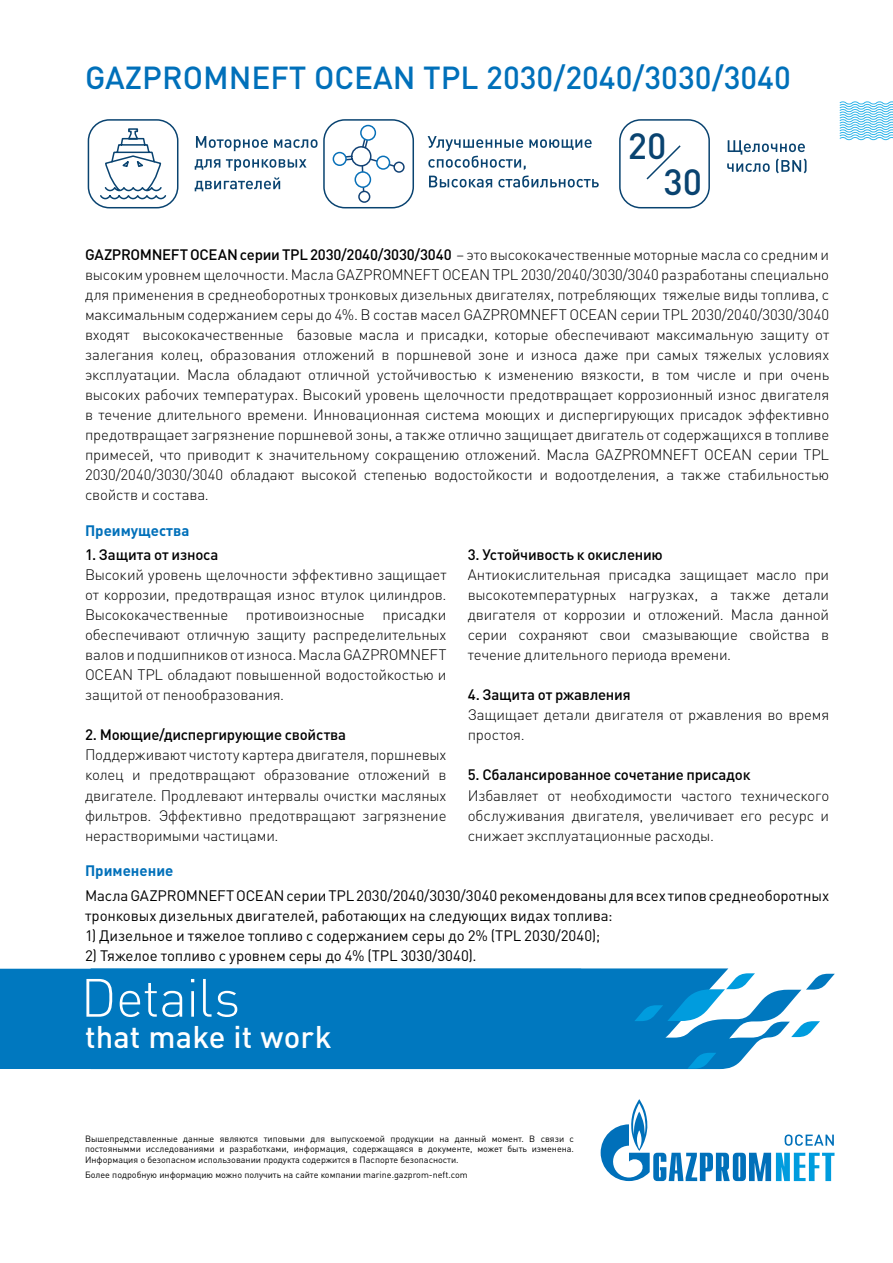
<style>
.page{position:relative;width:893px;height:1263px;background:#fff}
.page>*{position:absolute;margin:0;border:0;box-sizing:border-box;transform-origin:0 0}
.t1{font:300 52.95px "DIN Pro";letter-spacing:-.015em;color:#fff}
.t2{font:500 36px/35.8px "DIN Pro";color:#094370}
.t3{font:500 31.5px "DIN Pro";color:#0070ba}
.t4{font:500 31.05px "DIN Pro";letter-spacing:.005em;color:#fff}
.t5{font:300 15px/20px "DIN Pro";letter-spacing:-.01em;color:#000;text-align:justify}
.t6{font:15px/20px "DIN Pro";letter-spacing:-.005em;color:#000}
.t7{font:500 15px "DIN Pro";letter-spacing:-.015em;color:#000}
.t8{font:700 15px "DIN Pro";color:#0070ba}
.t9{font:9px/10.5px "DIN Pro";color:#000;text-align:justify}
.s1{font-weight:500}
</style>
<div class="page">
<svg style="left:839px;top:101px;width:54px;height:40px"></svg>
<svg style="left:601px;top:1099px;width:233px;height:82px"></svg>
<svg style="left:688px;top:968px;width:147px;height:21px"></svg>
<div style="left:0;top:968px;width:688px;height:101px;background:#0078bf"></div>
<svg style="left:634px;top:973px;width:186px;height:96px"></svg>
<div style="left:619px;top:119px;width:91px;height:89px;border:2px solid #094370;border-radius:21px"></div>
<svg style="left:646px;top:145px;width:35px;height:35px"></svg>
<svg style="left:727px;top:140px;width:79px;height:33px"></svg>
<div style="left:88px;top:119px;width:90px;height:89px;border:2px solid #094370;border-radius:21px"></div>
<svg style="left:100px;top:128px;width:66px;height:71px"></svg>
<svg style="left:196px;top:136px;width:72px;height:15px"></svg>
<svg style="left:274px;top:139px;width:44px;height:9px"></svg>
<svg style="left:195px;top:159px;width:25px;height:11px"></svg>
<svg style="left:226px;top:159px;width:81px;height:12px"></svg>
<svg style="left:195px;top:177px;width:85px;height:14px"></svg>
<svg style="left:428px;top:136px;width:164px;height:34px"></svg>
<svg style="left:429px;top:176px;width:63px;height:11px"></svg>
<svg style="left:498px;top:176px;width:101px;height:11px"></svg>
<div style="left:323px;top:119px;width:91px;height:89px;border:2px solid #094370;border-radius:21px"></div>
<div style="left:333px;top:152px;width:14px;height:14px;border:2px solid #0870b8;border-radius:50%"></div>
<div style="left:360px;top:125px;width:16px;height:16px;border:2px solid #0870b8;border-radius:50%"></div>
<svg style="left:344px;top:137px;width:61px;height:67px"></svg>
<div style="left:355px;top:172px;width:15px;height:15px;background:#fff;border-radius:50%"></div>
<div style="left:354px;top:171px;width:17px;height:17px;border:2px solid #0870b8;border-radius:50%"></div>
<div style="left:377px;top:156px;width:13px;height:13px;background:#fff;border-radius:50%"></div>
<div style="left:376px;top:156px;width:14px;height:14px;border:2px solid #0870b8;border-radius:50%"></div>
<h3 class="t3" style="left:85px;top:56px;width:707px">GAZPROMNEFT OCEAN TPL 2030/2040/3030/3040</h3>
<h2 class="t2" style="left:664px;top:127px;width:40px;text-indent:-36px">20<br>30</h2>
<p class="t5" style="left:85px;top:244px;width:746px"><span class="s1">GAZPROMNEFT OCEAN серии TPL 2030/2040/3030/3040</span> – это высококачественные моторные масла со средним и высоким уровнем щелочности. Масла GAZPROMNEFT OCEAN TPL 2030/2040/3030/3040 разработаны специально для применения в среднеоборотных тронковых дизельных двигателях, потребляющих тяжелые виды топлива, с максимальным содержанием серы до 4%. В состав масел GAZPROMNEFT OCEAN серии TPL 2030/2040/3030/3040 входят высококачественные базовые масла и присадки, которые обеспечивают максимальную защиту от залегания колец, образования отложений в поршневой зоне и износа даже при самых тяжелых условиях эксплуатации. Масла обладают отличной устойчивостью к изменению вязкости, в том числе и при очень высоких рабочих температурах. Высокий уровень щелочности предотвращает коррозионный износ двигателя в течение длительного времени. Инновационная система моющих и диспергирующих присадок эффективно предотвращает загрязнение поршневой зоны, а также отлично защищает двигатель от содержащихся в топливе примесей, что приводит к значительному сокращению отложений. Масла GAZPROMNEFT OCEAN серии TPL 2030/2040/3030/3040 обладают высокой степенью водостойкости и водоотделения, а также стабильностью свойств и состава.</p>
<p class="t8" style="left:85px;top:518px;width:106px">Преимущества</p>
<p class="t7" style="left:85px;top:545px;width:135px">1. Защита от износа</p>
<p class="t5" style="left:85px;top:564px;width:363px">Высокий уровень щелочности эффективно защищает от коррозии, предотвращая износ втулок цилиндров.<br>Высококачественные противоизносные присадки обеспечивают отличную защиту распределительных валов и подшипников от износа. Масла GAZPROMNEFT OCEAN TPL обладают повышенной водостойкостью и защитой от пенообразования.</p>
<p class="t7" style="left:85px;top:725px;width:263px">2. Моющие/диспергирующие свойства</p>
<p class="t5" style="left:85px;top:744px;width:363px">Поддерживают чистоту картера двигателя, поршневых колец и предотвращают образование отложений в двигателе. Продлевают интервалы очистки масляных фильтров. Эффективно предотвращают загрязнение нерастворимыми частицами.</p>
<p class="t7" style="left:468px;top:545px;width:197px">3. Устойчивость к окислению</p>
<p class="t5" style="left:468px;top:564px;width:363px">Антиокислительная присадка защищает масло при высокотемпературных нагрузках, а также детали двигателя от коррозии и отложений. Масла данной серии сохраняют свои смазывающие свойства в течение длительного периода времени.</p>
<p class="t7" style="left:468px;top:685px;width:164px">4. Защита от ржавления</p>
<p class="t5" style="left:468px;top:704px;width:363px">Защищает детали двигателя от ржавления во время простоя.</p>
<p class="t7" style="left:468px;top:765px;width:284px">5. Сбалансированное сочетание присадок</p>
<p class="t5" style="left:468px;top:784px;width:363px">Избавляет от необходимости частого технического обслуживания двигателя, увеличивает его ресурс и снижает эксплуатационные расходы.</p>
<p class="t8" style="left:85px;top:858px;width:90px">Применение</p>
<p class="t6" style="left:85px;top:884px;width:746px">Масла GAZPROMNEFT OCEAN серии TPL 2030/2040/3030/3040рекомендованы для всех типов среднеоборотных тронковых дизельных двигателей, работающих на следующих видах топлива:</p>
<p class="t6" style="left:85px;top:924px;width:517px">1) Дизельное и тяжелое топливо с содержанием серы до 2% (TPL 2030/2040);</p>
<p class="t6" style="left:85px;top:944px;width:393px">2) Тяжелое топливо с уровнем серы до 4% (TPL 3030/3040).</p>
<h1 class="t1" style="left:81px;top:961px;width:161px">Details</h1>
<h3 class="t4" style="left:85px;top:1015px;width:248px">that make it work</h3>
<p class="t9" style="left:85px;top:1133px;width:490px">Вышепредставленные данные являются типовыми для выпускоемой продукции на данный момент. В связи с постоянымми исследованиями и разработками, информация, содержащаяся в документе, может быть изменена.<br>Информация о безопасном использовании продукта содержится в Паспорте безопасности.</p>
<p class="t9" style="left:85px;top:1169px;width:384px">Более подробную информацию можно получить на сайте компании marine.gazprom-neft.com</p>
</div>
